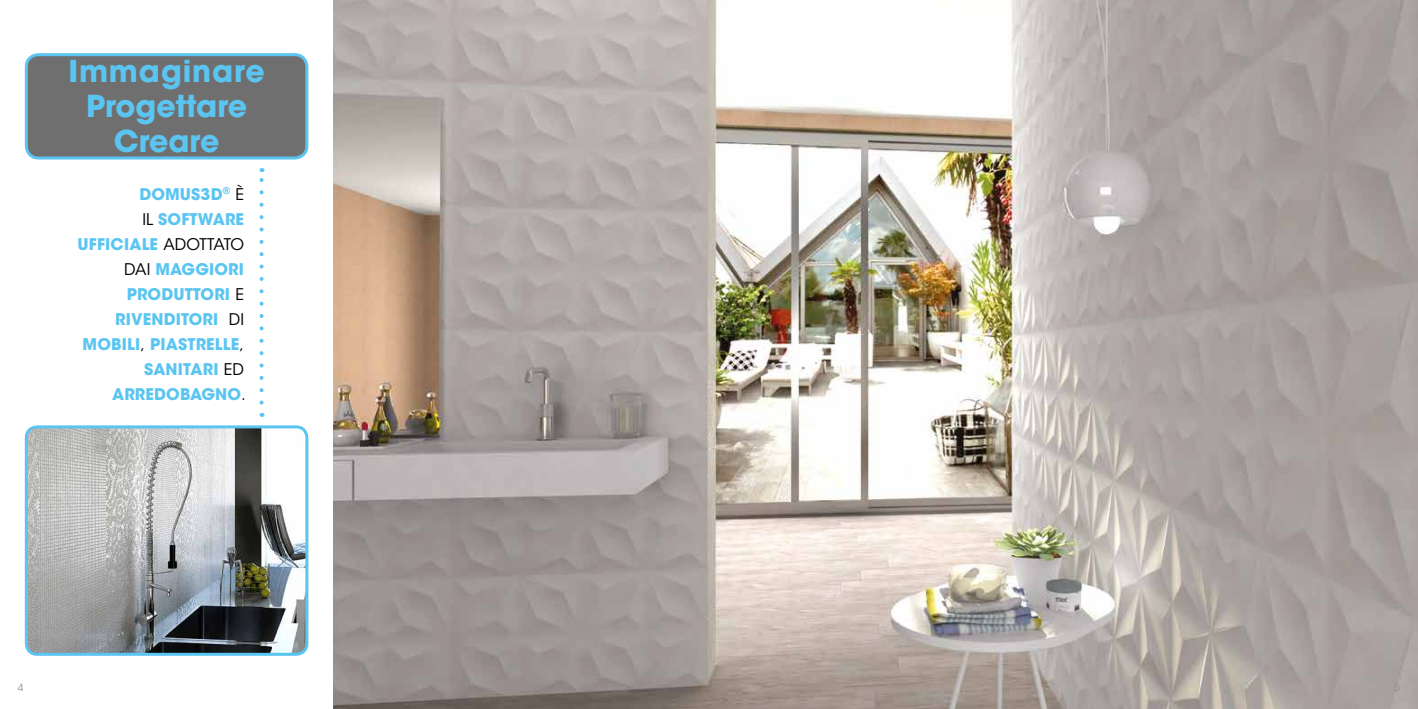
<style>
.page{position:relative;width:1418px;height:709px;background:#fff}
.page>*{position:absolute;margin:0;border:0;box-sizing:border-box;transform-origin:0 0}
.t1{font:700 30px/35px "ITC Avant Garde Std";color:#5bc5f2;text-align:center}
.t2{font:700 16px/25px "ITC Avant Garde Std";letter-spacing:.01em;color:#5bc5f2;text-align:right}
.t3{font:10px "ITC Avant Garde Std";color:#8c8f91}
.s1{font-weight:400;color:#000}
</style>
<div class="page">
<img style="left:333px;top:0;width:1084px;height:709px">
<img style="left:29px;top:429px;width:275px;height:223px">
<div style="left:25px;top:425px;width:283px;height:231px;border:3px solid #5bc5f2;border-radius:11px"></div>
<svg style="left:259px;top:168px;width:4px;height:234px"></svg>
<div style="left:26px;top:55px;width:281px;height:103px;background:#706f6f;border-radius:12px"></div>
<div style="left:25px;top:53px;width:283px;height:106px;border:3px solid #5bc5f2;border-radius:12px"></div>
<h1 class="t1" style="left:68px;top:54px;width:198px">Immaginare<br>Progettare<br>Creare</h1>
<p class="t2" style="left:77px;top:181px;width:170px">DOMUS3D<sup>®</sup> <span class="s1">È<br>IL</span> SOFTWARE<br>UFFICIALE <span class="s1">ADOTTATO<br>DAI</span> MAGGIORI<br>PRODUTTORI <span class="s1">E<br></span>RIVENDITORI <span class="s1">DI<br></span>MOBILI<span class="s1">,</span> PIASTRELLE<span class="s1">,<br></span>SANITARI <span class="s1">ED<br></span>ARREDOBAGNO<span class="s1">.</span></p>
<p class="t3" style="left:18px;top:681px;width:7px">4</p>
<p class="t3" style="left:1394px;top:681px;width:7px">5</p>
</div>
